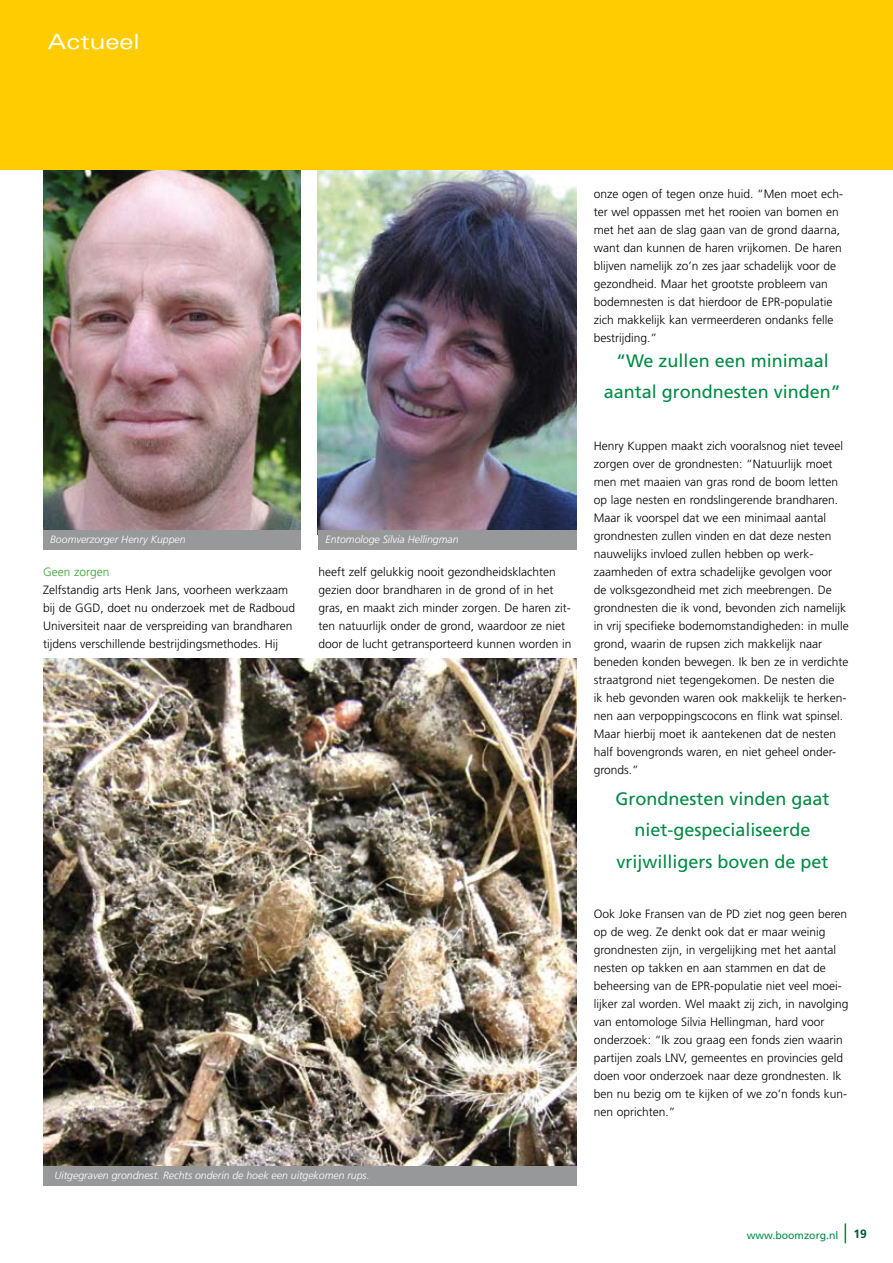
<style>
.page{position:relative;width:893px;height:1263px;background:#fff}
.page>*{position:absolute;margin:0;border:0;box-sizing:border-box;transform-origin:0 0}
.t1{font:expanded 21px "Univers";color:#fff}
.t2{font:18px/31.5px "Frutiger";color:#008b45;text-align:center}
.t3{font:300 12px/18px "Frutiger";color:#000}
.t4{font:300 12px "Frutiger";color:#35a32c}
.t5{font:700 12px "Frutiger";color:#00513c}
.t6{font:italic 300 10.5px "Frutiger";color:#fff}
.t7{font:10.5px "Frutiger";color:#008b45}
</style>
<div class="page">
<svg style="left:845px;top:1223px;width:1px;height:20px"></svg>
<img style="left:318px;top:170px;width:258px;height:361px">
<div style="left:318px;top:531px;width:258px;height:19px;background:#97989a"></div>
<img style="left:43px;top:170px;width:258px;height:360px">
<div style="left:43px;top:530px;width:258px;height:20px;background:#97989a"></div>
<div style="left:0;top:0;width:893px;height:170px;background:#fecc00"></div>
<img style="left:43px;top:658px;width:533px;height:508px">
<div style="left:43px;top:1166px;width:534px;height:19px;background:#97989a"></div>
<hr style="left:0;top:0;width:1px;height:266px;background:#004e2e">
<h1 class="t1" style="left:48px;top:29px;width:93px">Actueel</h1>
<p class="t6" style="left:50px;top:533px;width:137px">Boomverzorger Henry Kuppen</p>
<p class="t4" style="left:43px;top:565px;width:68px">Geen zorgen</p>
<p class="t3" style="left:43px;top:581px;width:254px">Zelfstandig arts Henk Jans, voorheen werkzaam bij de GGD, doet nu onderzoek met de Radboud Universiteit naar de verspreiding van brandharen tijdens verschillende bestrijdingsmethodes. Hij</p>
<p class="t6" style="left:325px;top:534px;width:135px">Entomologe Silvia Hellingman</p>
<p class="t3" style="left:318px;top:563px;width:254px">heeft zelf gelukkig nooit gezondheidsklachten gezien door brandharen in de grond of in het gras, en maakt zich minder zorgen. De haren zit&shy;ten natuurlijk onder de grond, waardoor ze niet door de lucht getransporteerd kunnen worden in</p>
<p class="t6" style="left:54px;top:1169px;width:317px">Uitgegraven grondnest. Rechts onderin de hoek een uitgekomen rups.</p>
<p class="t3" style="left:594px;top:185px;width:251px">onze ogen of tegen onze huid. “Men moet ech&shy;ter wel oppassen met het rooien van bomen en met het aan de slag gaan van de grond daarna, want dan kunnen de haren vrijkomen. De haren blijven namelijk zo’n zes jaar schadelijk voor de gezondheid. Maar het grootste probleem van bodemnesten is dat hierdoor de EPR-populatie zich makkelijk kan vermeerderen ondanks felle bestrijding.”</p>
<h2 class="t2" style="left:604px;top:345px;width:239px">“We zullen een minimaal aantal grondnesten vinden”</h2>
<p class="t3" style="left:594px;top:437px;width:257px">Henry Kuppen maakt zich vooralsnog niet teveel zorgen over de grondnesten: “Natuurlijk moet men met maaien van gras rond de boom letten op lage nesten en rondslingerende brandharen.<br>Maar ik voorspel dat we een minimaal aantal grondnesten zullen vinden en dat deze nesten nauwelijks invloed zullen hebben op werk&shy;zaamheden of extra schadelijke gevolgen voor<br>de volksgezondheid met zich meebrengen. De grondnesten die ik vond, bevonden zich namelijk in vrij specifieke bodemomstandigheden: in mulle grond, waarin de rupsen zich makkelijk naar beneden konden bewegen. Ik ben ze in verdichte straatgrond niet tegengekomen. De nesten die<br>ik heb gevonden waren ook makkelijk te herken&shy;nen aan verpoppingscocons en flink wat spinsel.<br>Maar hierbij moet ik aantekenen dat de nesten half bovengronds waren, en niet geheel onder&shy;gronds.”</p>
<h2 class="t2" style="left:615px;top:783px;width:216px">Grondnesten vinden gaat niet-gespecialiseerde vrijwilligers boven de pet</h2>
<p class="t3" style="left:594px;top:905px;width:256px">Ook Joke Fransen van de PD ziet nog geen beren op de weg. Ze denkt ook dat er maar weinig grondnesten zijn, in vergelijking met het aantal nesten op takken en aan stammen en dat de beheersing van de EPR-populatie niet veel moei&shy;lijker zal worden. Wel maakt zij zich, in navolging van entomologe Silvia Hellingman, hard voor onderzoek: “Ik zou graag een fonds zien waarin partijen zoals LNV, gemeentes en provincies geld doen voor onderzoek naar deze grondnesten. Ik ben nu bezig om te kijken of we zo’n fonds kun&shy;nen oprichten.”</p>
<p class="t7" style="left:747px;top:1229px;width:93px">www.boomzorg.nl</p>
<p class="t5" style="left:853px;top:1227px;width:15px">19</p>
</div>
